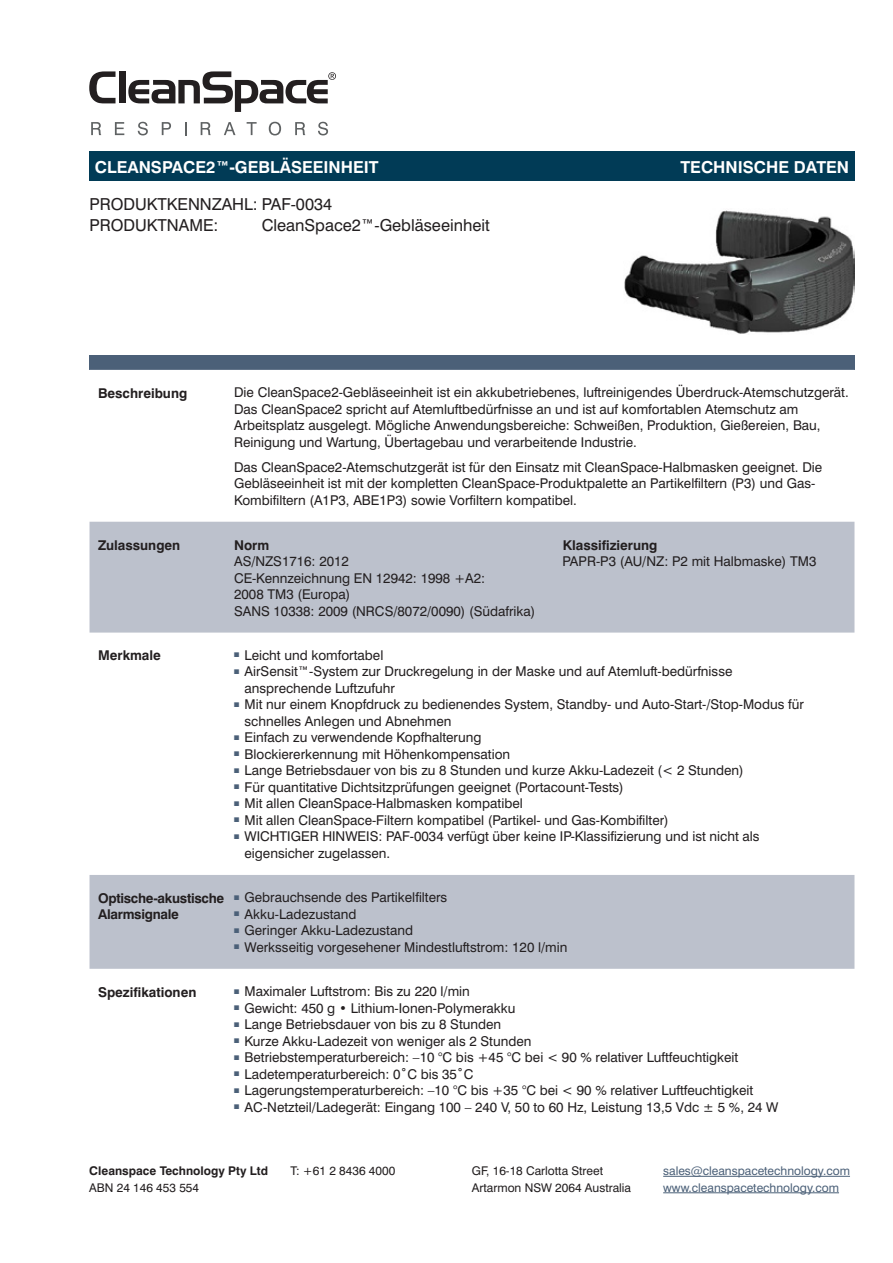
<style>
.page{position:relative;width:893px;height:1263px;background:#fff}
.page>*{position:absolute;margin:0;border:0;box-sizing:border-box;transform-origin:0 0}
.t1{font:16.5px/21px "Swiss 721 BT";color:#231f20}
.t2{font:700 16.5px "Swiss 721 BT";color:#fff}
.t3{font:13.5px/16.5px "Swiss 721 BT";color:#231f20}
.t4{font:700 13.5px "Swiss 721 BT";color:#231f20}
.t5{font:700 13.5px/16.5px "Swiss 721 BT";letter-spacing:-.02em;color:#231f20}
.t6{font:12px/16.5px "Swiss 721 BT";color:#231f20}
.t7{font:12px/16.5px "Swiss 721 BT";color:#4b6078}
.t8{font:700 12px "Swiss 721 BT";color:#231f20}
</style>
<div class="page">
<svg style="left:89px;top:71px;width:27px;height:32px"></svg>
<div style="left:119px;top:71px;width:7px;height:32px;background:#231f20"></div>
<svg style="left:128px;top:71px;width:208px;height:41px"></svg>
<svg style="left:91px;top:122px;width:10px;height:13px"></svg>
<svg style="left:115px;top:122px;width:9px;height:13px"></svg>
<svg style="left:138px;top:122px;width:10px;height:13px"></svg>
<svg style="left:162px;top:122px;width:9px;height:13px"></svg>
<svg style="left:185px;top:122px;width:1px;height:13px"></svg>
<svg style="left:201px;top:122px;width:10px;height:13px"></svg>
<svg style="left:224px;top:122px;width:11px;height:13px"></svg>
<svg style="left:247px;top:122px;width:10px;height:13px"></svg>
<svg style="left:269px;top:122px;width:12px;height:13px"></svg>
<svg style="left:295px;top:122px;width:10px;height:13px"></svg>
<svg style="left:318px;top:122px;width:10px;height:13px"></svg>
<hr style="left:663px;top:1176px;width:187px;height:1px;background:#4b6078">
<hr style="left:663px;top:1192px;width:176px;height:1px;background:#4b6078">
<div style="left:90px;top:151px;width:764px;height:30px;background:#013b56"></div>
<div style="left:90px;top:355px;width:764px;height:15px;background:#4b6078"></div>
<svg style="left:90px;top:522px;width:764px;height:447px"></svg>
<img style="left:624px;top:210px;width:230px;height:124px">
<p class="t2" style="left:95px;top:157px;width:285px">CLEANSPACE2™-GEBLÄSEEINHEIT</p>
<p class="t2" style="left:680px;top:157px;width:170px">TECHNISCHE DATEN</p>
<p class="t1" style="left:90px;top:194px;width:244px">PRODUKTKENNZAHL: PAF-0034<br>PRODUKTNAME:</p>
<p class="t1" style="left:262px;top:215px;width:230px">CleanSpace2™-Gebläseeinheit</p>
<p class="t4" style="left:98px;top:385px;width:91px">Beschreibung</p>
<p class="t3" style="left:234px;top:384px;width:616px">Die CleanSpace2-Gebläseeinheit ist ein akkubetriebenes, luftreinigendes Überdruck-Atemschutzgerät.<br>Das CleanSpace2 spricht auf Atemluftbedürfnisse an und ist auf komfortablen Atemschutz am Arbeitsplatz ausgelegt. Mögliche Anwendungsbereiche: Schweißen, Produktion, Gießereien, Bau, Reinigung und Wartung, Übertagebau und verarbeitende Industrie.</p>
<p class="t3" style="left:234px;top:458px;width:590px">Das CleanSpace2-Atemschutzgerät ist für den Einsatz mit CleanSpace-Halbmasken geeignet. Die<br>Gebläseeinheit ist mit der kompletten CleanSpace-Produktpalette an Partikelfiltern (P3) und Gas-<br>Kombifiltern (A1P3, ABE1P3) sowie Vorfiltern kompatibel.</p>
<p class="t4" style="left:98px;top:536px;width:84px">Zulassungen</p>
<p class="t4" style="left:234px;top:536px;width:37px">Norm</p>
<p class="t3" style="left:234px;top:553px;width:303px">AS/NZS1716: 2012<br>CE-Kennzeichnung EN 12942: 1998 +A2:<br>2008 TM3 (Europa)<br>SANS 10338: 2009 (NRCS/8072/0090) (Südafrika)</p>
<p class="t4" style="left:563px;top:536px;width:96px">Klassifizierung</p>
<p class="t3" style="left:562px;top:553px;width:256px">PAPR-P3 (AU/NZ: P2 mit Halbmaske) TM3</p>
<p class="t4" style="left:98px;top:647px;width:64px">Merkmale</p>
<p class="t3" style="left:234px;top:647px;width:151px"><sup>■</sup> Leicht und komfortabel</p>
<p class="t3" style="left:245px;top:663px;width:489px;text-indent:-10px"><sup>■</sup> AirSensit™-System zur Druckregelung in der Maske und auf Atemluft-bedürfnisse ansprechende Luftzufuhr</p>
<p class="t3" style="left:245px;top:696px;width:561px;text-indent:-10px"><sup>■</sup> Mit nur einem Knopfdruck zu bedienendes System, Standby- und Auto-Start-/Stop-Modus für schnelles Anlegen und Abnehmen</p>
<p class="t3" style="left:234px;top:729px;width:249px"><sup>■</sup> Einfach zu verwendende Kopfhalterung</p>
<p class="t3" style="left:234px;top:746px;width:278px"><sup>■</sup> Blockiererkennung mit Höhenkompensation</p>
<p class="t3" style="left:234px;top:762px;width:511px"><sup>■</sup> Lange Betriebsdauer von bis zu 8 Stunden und kurze Akku-Ladezeit (&lt; 2 Stunden)</p>
<p class="t3" style="left:234px;top:779px;width:391px"><sup>■</sup> Für quantitative Dichtsitzprüfungen geeignet (Portacount-Tests)</p>
<p class="t3" style="left:234px;top:795px;width:290px"><sup>■</sup> Mit allen CleanSpace-Halbmasken kompatibel</p>
<p class="t3" style="left:234px;top:812px;width:436px"><sup>■</sup> Mit allen CleanSpace-Filtern kompatibel (Partikel- und Gas-Kombifilter)</p>
<p class="t3" style="left:245px;top:828px;width:517px;text-indent:-10px"><sup>■</sup> WICHTIGER HINWEIS: PAF-0034 verfügt über keine IP-Klassifizierung und ist nicht als eigensicher zugelassen.</p>
<p class="t5" style="left:98px;top:890px;width:128px">Optische-akustische<br>Alarmsignale</p>
<p class="t3" style="left:234px;top:889px;width:215px"><sup>■</sup> Gebrauchsende des Partikelfilters</p>
<p class="t3" style="left:234px;top:906px;width:124px"><sup>■</sup> Akku-Ladezustand</p>
<p class="t3" style="left:234px;top:922px;width:181px"><sup>■</sup> Geringer Akku-Ladezustand</p>
<p class="t3" style="left:234px;top:939px;width:335px"><sup>■</sup> Werksseitig vorgesehener Mindestluftstrom: 120 l/min</p>
<p class="t4" style="left:98px;top:983px;width:100px">Spezifikationen</p>
<p class="t3" style="left:234px;top:983px;width:237px"><sup>■</sup> Maximaler Luftstrom: Bis zu 220 l/min</p>
<p class="t3" style="left:234px;top:999px;width:283px"><sup>■</sup> Gewicht: 450 g • Lithium-Ionen-Polymerakku</p>
<p class="t3" style="left:234px;top:1016px;width:269px"><sup>■</sup> Lange Betriebsdauer von bis zu 8 Stunden</p>
<p class="t3" style="left:234px;top:1032px;width:299px"><sup>■</sup> Kurze Akku-Ladezeit von weniger als 2 Stunden</p>
<p class="t3" style="left:234px;top:1049px;width:506px"><sup>■</sup> Betriebstemperaturbereich: –10 °C bis +45 °C bei &lt; 90 % relativer Luftfeuchtigkeit</p>
<p class="t3" style="left:234px;top:1065px;width:241px"><sup>■</sup> Ladetemperaturbereich: 0˚C bis 35˚C</p>
<p class="t3" style="left:234px;top:1082px;width:521px"><sup>■</sup> Lagerungstemperaturbereich: –10 °C bis +35 °C bei &lt; 90 % relativer Luftfeuchtigkeit</p>
<p class="t3" style="left:234px;top:1098px;width:546px"><sup>■</sup> AC-Netzteil/Ladegerät: Eingang 100 – 240 V, 50 to 60 Hz, Leistung 13,5 Vdc ± 5 %, 24 W</p>
<p class="t8" style="left:89px;top:1163px;width:180px">Cleanspace Technology Pty Ltd</p>
<p class="t6" style="left:89px;top:1179px;width:111px">ABN 24 146 453 554</p>
<p class="t6" style="left:290px;top:1162px;width:106px">T: +61 2 8436 4000</p>
<p class="t6" style="left:472px;top:1162px;width:161px">GF, 16-18 Carlotta Street<br>Artarmon NSW 2064 Australia</p>
<p class="t7" style="left:663px;top:1162px;width:188px">sales@cleanspacetechnology.com www.cleanspacetechnology.com</p>
</div>
